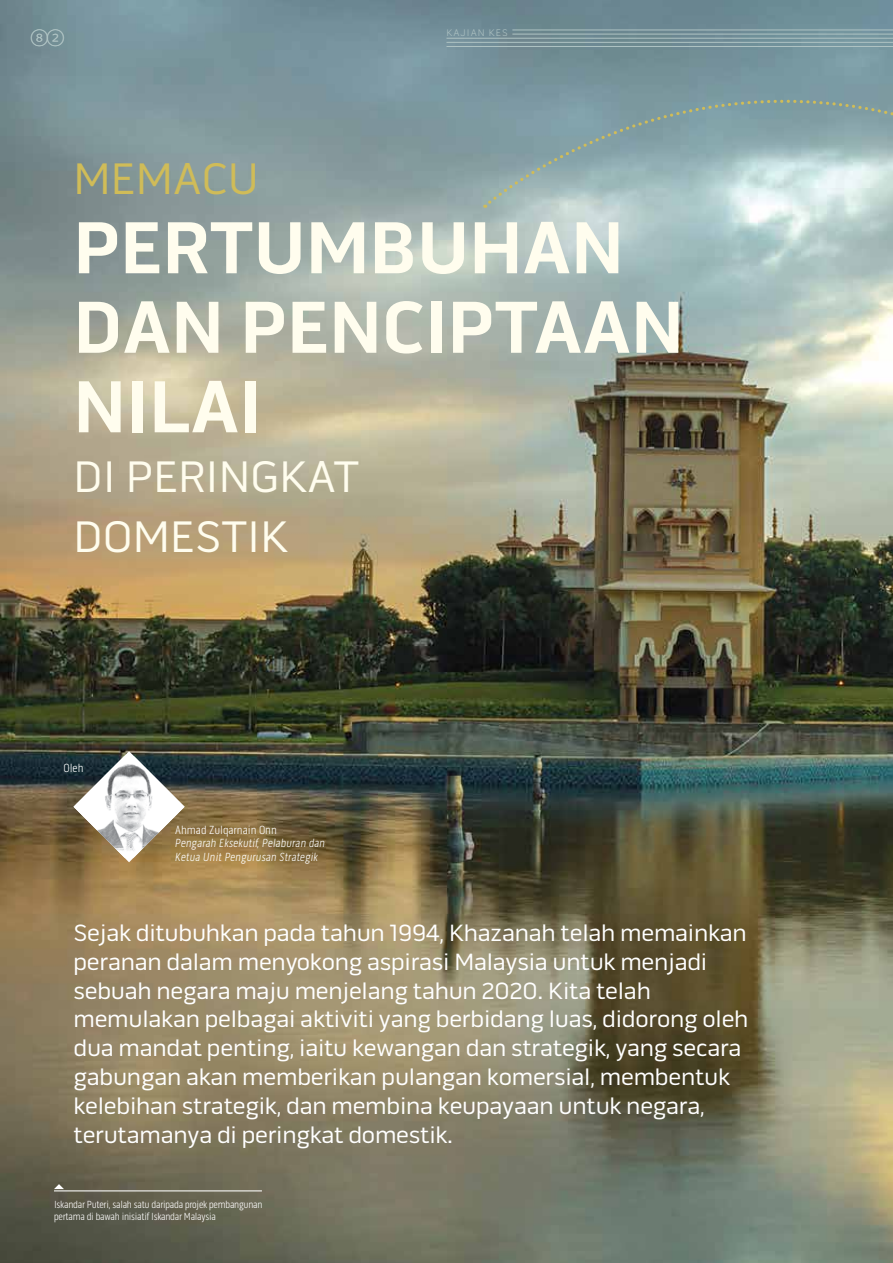
<style>
.page{position:relative;width:893px;height:1263px;background:#fff}
.page>*{position:absolute;margin:0;border:0;box-sizing:border-box;transform-origin:0 0}
.t1{font:700 75px/79.5px "Pill Gothic 600 mg";color:#fffdee}
.t2{font:45px/60px "Pill Gothic 600 mg";color:#fffdee}
.t3{font:45px "Pill Gothic 600 mg";color:#d0bc58}
.t4{font:24px/28.8px "Pill Gothic 600 mg";letter-spacing:-.01em;color:#fff}
.t5{font:18px "Whitney Index White Round Lt 1";color:#afc3c3}
.t6{font:12px/13.5px "Pill Gothic 300 mg Light Obliq";color:#fff}
.t7{font:300 12px "Pill Gothic 300 mg";color:#fff}
.t8{font:300 10.5px/12px "Pill Gothic 300 mg";letter-spacing:-.02em;color:#fff}
.t9{font:300 9.75px "Pill Gothic 600 mg";color:#afc3c3}
</style>
<div class="page">
<img style="left:0;top:0;width:893px;height:1263px">
<hr style="left:446px;top:46px;width:447px;height:1px;background:#afc3c3">
<hr style="left:446px;top:38px;width:447px;height:1px;background:#afc3c3">
<hr style="left:512px;top:34px;width:381px;height:1px;background:#afc3c3">
<hr style="left:512px;top:30px;width:381px;height:1px;background:#afc3c3">
<hr style="left:446px;top:42px;width:447px;height:1px;background:#afc3c3">
<svg style="left:485px;top:43px;width:408px;height:164px;background:#8eaaae"></svg>
<hr style="left:54px;top:1190px;width:208px;height:1px;background:#fff">
<svg style="left:54px;top:1184px;width:10px;height:5px"></svg>
<svg style="left:73px;top:751px;width:112px;height:111px"></svg>
<img style="left:73px;top:756px;width:112px;height:102px">
<p class="t5" style="left:30px;top:30px;width:36px">82</p>
<p class="t9" style="left:446px;top:27px;width:15px">KAJIAN</p>
<p class="t9" style="left:489px;top:27px;width:14px">KES</p>
<h2 class="t3" style="left:74px;top:152px;width:187px">MEMACU</h2>
<h1 class="t1" style="left:74px;top:209px;width:612px">PERTUMBUHAN<br>DAN PENCIPTAAN<br>NILAI</h1>
<h2 class="t2" style="left:74px;top:447px;width:217px">DI PEringkat<br>DOMESTIK</h2>
<p class="t7" style="left:63px;top:761px;width:21px">Oleh</p>
<p class="t7" style="left:175px;top:823px;width:103px">Ahmad Zulqarnain Onn</p>
<p class="t6" style="left:175px;top:837px;width:152px">Pengarah Eksekutif, Pelaburan dan<br>Ketua Unit Pengurusan Strategik</p>
<p class="t4" style="left:74px;top:919px;width:676px">Sejak ditubuhkan pada tahun 1994, Khazanah telah memainkan peranan dalam menyokong aspirasi Malaysia untuk menjadi sebuah negara maju menjelang tahun 2020. Kita telah memulakan pelbagai aktiviti yang berbidang luas, didorong oleh dua mandat penting, iaitu kewangan dan strategik, yang secara gabungan akan memberikan pulangan komersial, membentuk kelebihan strategik, dan membina keupayaan untuk negara, terutamanya di peringkat domestik.</p>
<p class="t8" style="left:54px;top:1198px;width:210px">Iskandar Puteri, salah satu daripada projek pembangunan pertama di bawah inisiatif Iskandar Malaysia</p>
</div>
